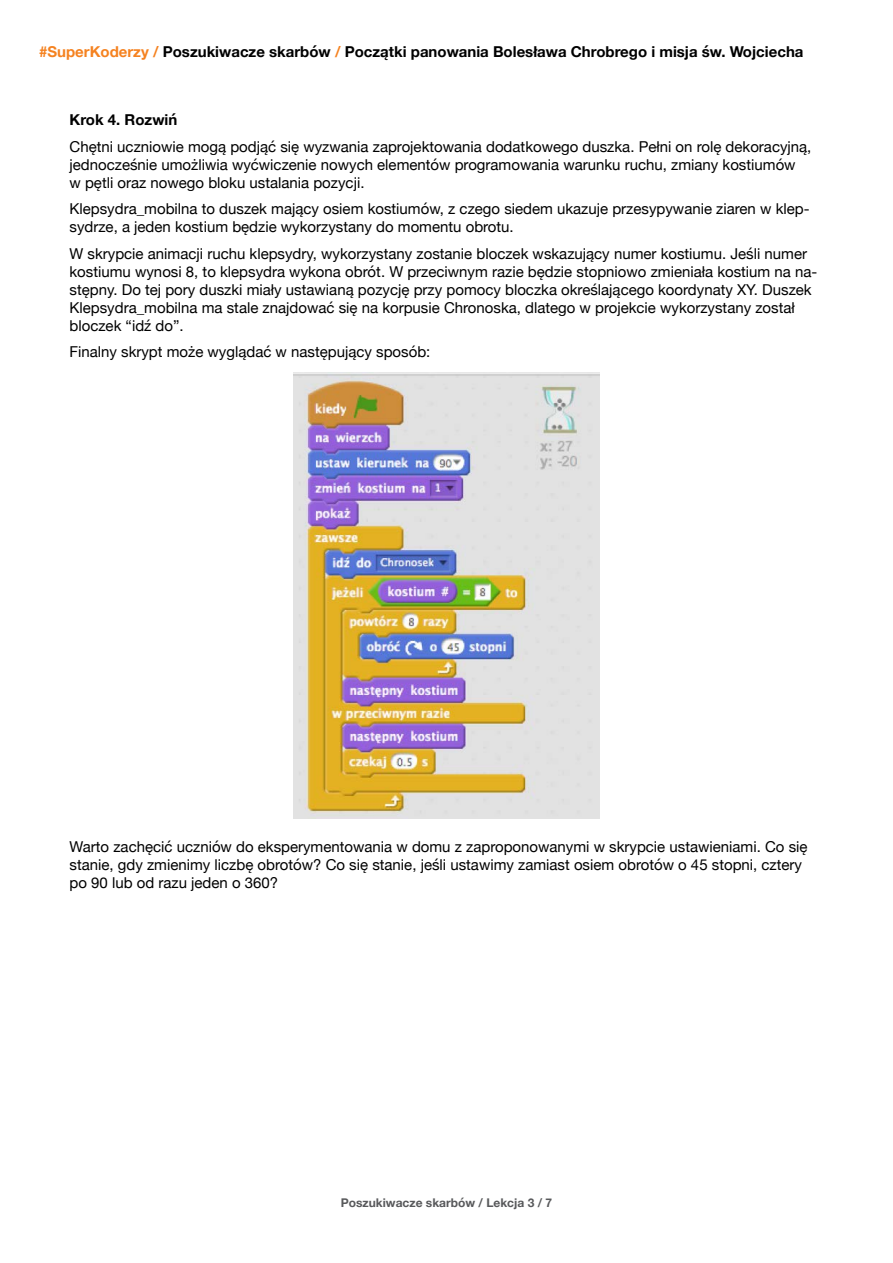
<style>
.page{position:relative;width:893px;height:1263px;background:#fff}
.page>*{position:absolute;margin:0;border:0;box-sizing:border-box;transform-origin:0 0}
.t1{font:15px/18px "Helvetica Neue";color:#000}
.t2{font:700 15px "Helvetica Neue";color:#000}
.t3{font:700 12px "Helvetica Neue";color:#58595b}
.s1{color:#f58220}
</style>
<div class="page">
<img style="left:293px;top:372px;width:307px;height:446px">
<p class="t2" style="left:39px;top:40px;width:766px"><span class="s1">#SuperKoderzy /</span> Poszukiwacze skarbów <span class="s1">/</span> Początki panowania Bolesława Chrobrego i misja św. Wojciecha</p>
<p class="t2" style="left:70px;top:108px;width:109px">Krok 4. Rozwiń</p>
<p class="t1" style="left:70px;top:138px;width:743px">Chętni uczniowie mogą podjąć się wyzwania zaprojektowania dodatkowego duszka. Pełni on rolę dekoracyjną, jednocześnie umożliwia wyćwiczenie nowych elementów programowania warunku ruchu, zmiany kostiumów<br>w pętli oraz nowego bloku ustalania pozycji.</p>
<p class="t1" style="left:70px;top:201px;width:742px">Klepsydra_mobilna to duszek mający osiem kostiumów, z czego siedem ukazuje przesypywanie ziaren w klep&shy;sydrze, a jeden kostium będzie wykorzystany do momentu obrotu.</p>
<p class="t1" style="left:70px;top:245px;width:749px">W skrypcie animacji ruchu klepsydry, wykorzystany zostanie bloczek wskazujący numer kostiumu. Jeśli numer kostiumu wynosi 8, to klepsydra wykona obrót. W przeciwnym razie będzie stopniowo zmieniała kostium na na&shy;stępny. Do tej pory duszki miały ustawianą pozycję przy pomocy bloczka określającego koordynaty XY. Duszek Klepsydra_mobilna ma stale znajdować się na korpusie Chronoska, dlatego w projekcie wykorzystany został bloczek “idź do”.</p>
<p class="t1" style="left:70px;top:344px;width:362px">Finalny skrypt może wyglądać w następujący sposób:</p>
<p class="t1" style="left:70px;top:838px;width:740px">Warto zachęcić uczniów do eksperymentowania w domu z zaproponowanymi w skrypcie ustawieniami. Co się stanie, gdy zmienimy liczbę obrotów? Co się stanie, jeśli ustawimy zamiast osiem obrotów o 45 stopni, cztery po 90 lub od razu jeden o 360?</p>
<p class="t3" style="left:341px;top:1194px;width:213px">Poszukiwacze skarbów / Lekcja 3 / 7</p>
</div>
